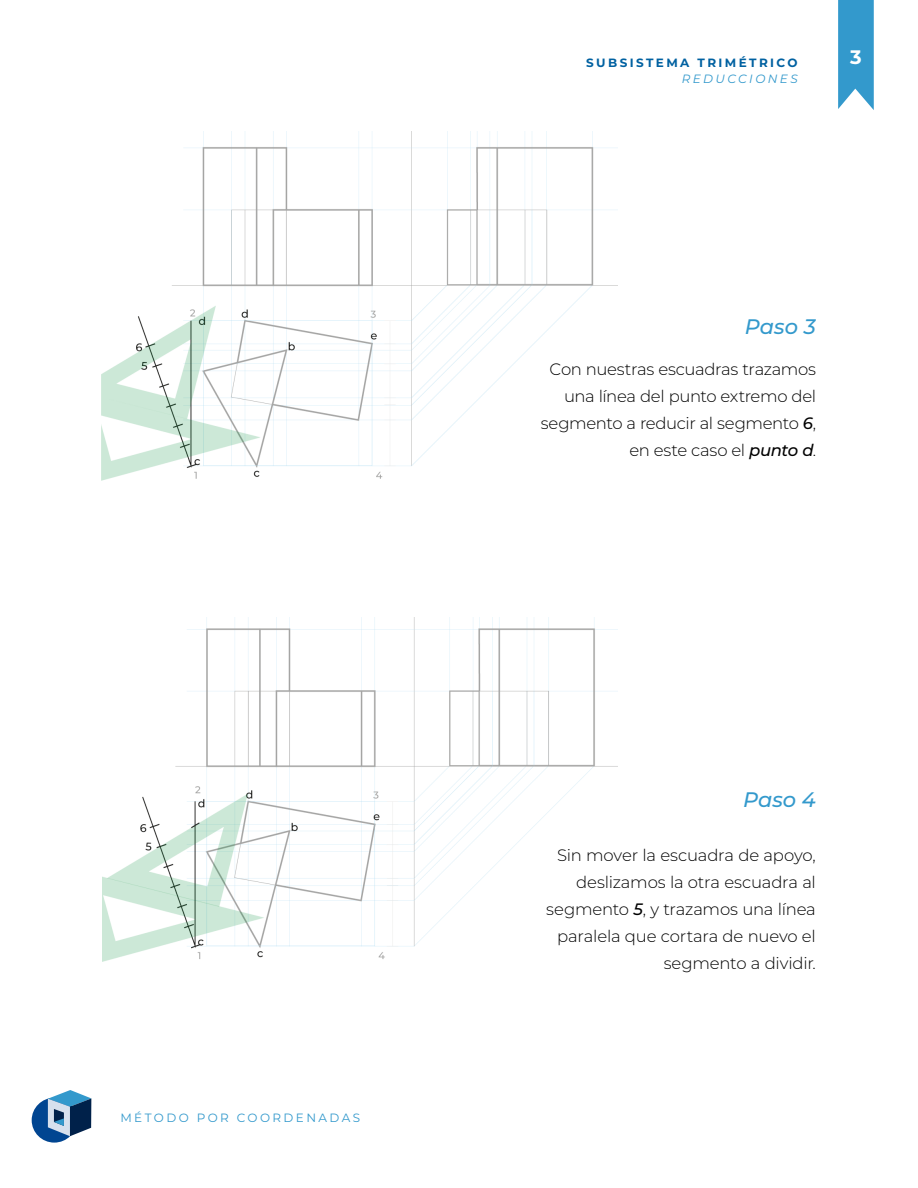
<style>
.page{position:relative;width:918px;height:1188px;background:#fff}
.page>*{position:absolute;margin:0;border:0;box-sizing:border-box;transform-origin:0 0}
.t1{font:italic 500 21px "Montserrat";color:#39c}
.t2{font:700 19.5px "Montserrat";color:#fff}
.t3{font:300 16.5px/27px "Montserrat";letter-spacing:-.015em;color:#000;text-align:right}
.t4{font:700 12px "Montserrat";letter-spacing:.2em;color:#0061a1}
.t5{font:12px "Montserrat";letter-spacing:.2em;color:#39c}
.t6{font:italic 12px "Montserrat";letter-spacing:.2em;color:#39c}
.s1{font-weight:500;font-style:italic}
</style>
<div class="page">
<svg style="left:838px;top:0;width:36px;height:110px;background:#48a3d1"></svg>
<div style="left:32px;top:1098px;width:45px;height:45px;background:#004591;border-radius:50%"></div>
<svg style="left:48px;top:1090px;width:43px;height:46px"></svg>
<img style="left:102px;top:132px;width:515px;height:349px">
<img style="left:102px;top:618px;width:515px;height:344px">
<p class="t5" style="left:120px;top:1110px;width:241px">MÉTODO POR COORDENADAS</p>
<p class="t4" style="left:586px;top:54px;width:213px">SUBSISTEMA TRIMÉTRICO</p>
<p class="t2" style="left:850px;top:43px;width:13px">3</p>
<p class="t6" style="left:682px;top:71px;width:118px">REDUCCIONES</p>
<p class="t1" style="left:745px;top:312px;width:72px">Paso 3</p>
<p class="t3" style="left:541px;top:355px;width:277px">Con nuestras escuadras trazamos una línea del punto extremo del segmento a reducir al segmento <span class="s1">6</span>, en este caso el <span class="s1">punto d</span>.</p>
<p class="t1" style="left:743px;top:785px;width:74px">Paso 4</p>
<p class="t3" style="left:546px;top:841px;width:271px">Sin mover la escuadra de apoyo, deslizamos la otra escuadra al segmento <span class="s1">5</span>, y trazamos una línea paralela que cortara de nuevo el segmento a dividir.</p>
</div>
